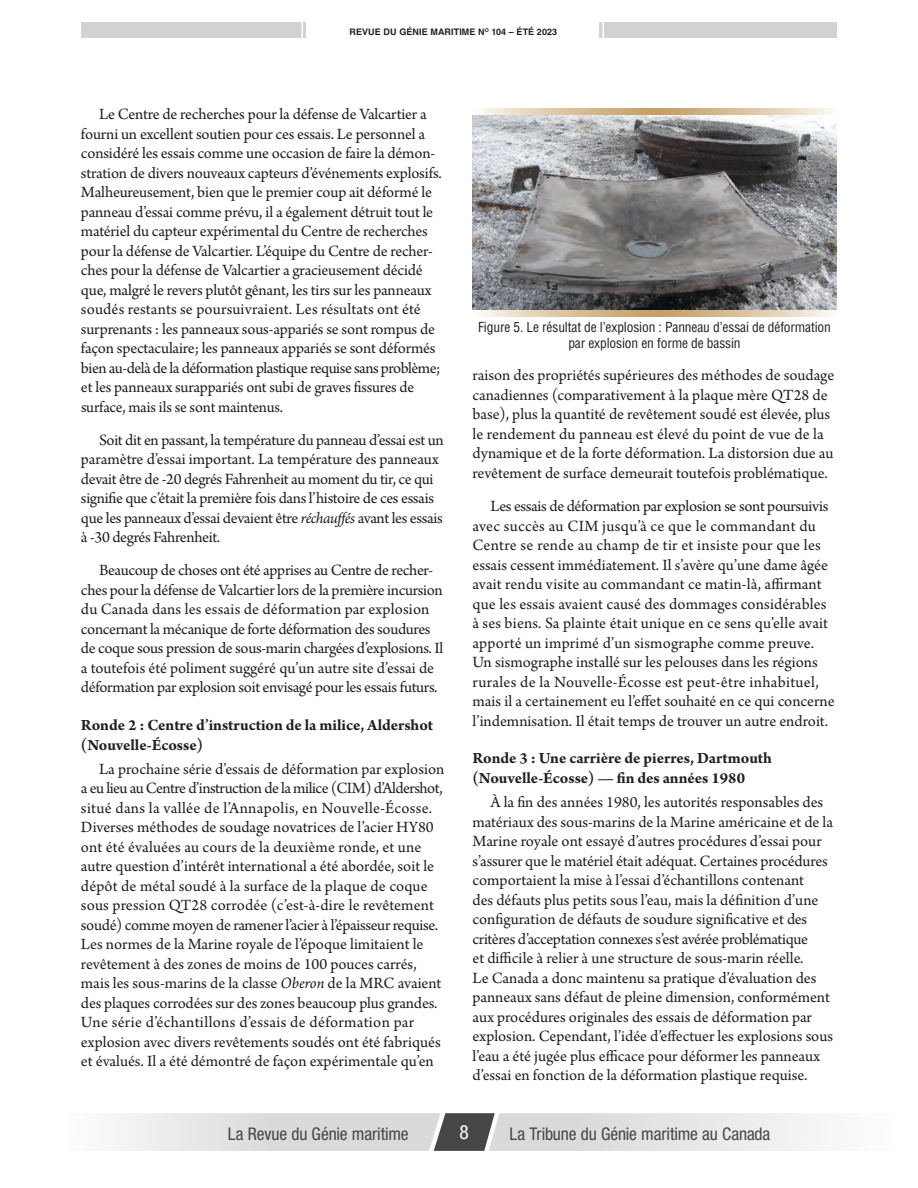
<style>
.page{position:relative;width:918px;height:1188px;background:#fff}
.page>*{position:absolute;margin:0;border:0;box-sizing:border-box;transform-origin:0 0}
.t1{font:condensed 19.5px "Helvetica Neue LT Std";color:#fff}
.t2{font:condensed 17.55px "Helvetica Neue LT Std";letter-spacing:-.01em;color:#454647}
.Body{font:16.5px/19.5px "Arno Pro";letter-spacing:-.005em;color:#231f20}
.t3{font:700 16.5px/19.8px "Arno Pro";letter-spacing:-.005em;color:#231f20}
.Photo_Caption{font:condensed 13.5px/16.2px "Helvetica LT Std";letter-spacing:-.01em;color:#231f20;text-align:center}
.t4{font:700 9px "Helvetica LT Std";letter-spacing:.01em;color:#231f20}
.s1{font-style:italic}
</style>
<div class="page">
<div style="left:81px;top:23px;width:225px;height:15px;background:#d1d2d4"></div>
<div style="left:599px;top:23px;width:238px;height:15px;background:#d1d2d4"></div>
<svg style="left:302px;top:23px;width:1px;height:15px"></svg>
<hr style="left:602px;top:16px;width:2px;height:29px;background:#fff">
<svg style="left:119px;top:1113px;width:696px;height:38px;background:#d7d7d7"></svg>
<svg style="left:472px;top:108px;width:365px;height:208px;background:#d5c0a2"></svg>
<img style="left:472px;top:115px;width:365px;height:194px">
<p class="t4" style="left:350px;top:26px;width:209px">REVUE DU GÉNIE MARITIME N<sup>O</sup> 104 – ÉTÉ 2023</p>
<p class="Body" style="left:81px;top:105px;width:362px;text-indent:18px">Le Centre de recherches pour la défense de Valcartier a fourni un excellent soutien pour ces essais. Le personnel a considéré les essais comme une occasion de faire la démon&shy;stration de divers nouveaux capteurs d’événements explosifs.<br>Malheureusement, bien que le premier coup ait déformé le panneau d’essai comme prévu, il a également détruit tout le matériel du capteur expérimental du Centre de recherches pour la défense de Valcartier. L’équipe du Centre de recher&shy;ches pour la défense de Valcartier a gracieusement décidé que, malgré le revers plutôt gênant, les tirs sur les panneaux soudés restants se poursuivraient. Les résultats ont été surprenants : les panneaux sous-appariés se sont rompus de façon spectaculaire; les panneaux appariés se sont déformés bien au-delà de la déformation plastique requise sans problème; et les panneaux surappariés ont subi de graves fissures de surface, mais ils se sont maintenus.</p>
<p class="Body" style="left:81px;top:431px;width:364px;text-indent:18px">Soit dit en passant, la température du panneau d’essai est un paramètre d’essai important. La température des panneaux devait être de -20 degrés Fahrenheit au moment du tir, ce qui signifie que c’était la première fois dans l’histoire de ces essais que les panneaux d’essai devaient être <span class="s1">réchauffés</span> avant les essais à -30 degrés Fahrenheit.</p>
<p class="Body" style="left:81px;top:561px;width:364px;text-indent:18px">Beaucoup de choses ont été apprises au Centre de recher&shy;ches pour la défense de Valcartier lors de la première incursion du Canada dans les essais de déformation par explosion concernant la mécanique de forte déformation des soudures de coque sous pression de sous-marin chargées d’explosions. Il a toutefois été poliment suggéré qu’un autre site d’essai de déformation par explosion soit envisagé pour les essais futurs.</p>
<h3 class="t3" style="left:81px;top:716px;width:354px">Ronde 2 : Centre d’instruction de la milice, Aldershot (Nouvelle-Écosse)</h3>
<p class="Body" style="left:81px;top:760px;width:365px;text-indent:18px">La prochaine série d’essais de déformation par explosion a eu lieu au Centre d’instruction de la milice (CIM) d’Aldershot, situé dans la vallée de l’Annapolis, en Nouvelle-Écosse.<br>Diverses méthodes de soudage novatrices de l’acier HY80 ont été évaluées au cours de la deuxième ronde, et une autre question d’intérêt international a été abordée, soit le dépôt de métal soudé à la surface de la plaque de coque sous pression QT28 corrodée (c’est-à-dire le revêtement soudé) comme moyen de ramener l’acier à l’épaisseur requise.<br>Les normes de la Marine royale de l’époque limitaient le revêtement à des zones de moins de 100 pouces carrés, mais les sous-marins de la classe <span class="s1">Oberon</span> de la MRC avaient des plaques corrodées sur des zones beaucoup plus grandes.<br>Une série d’échantillons d’essais de déformation par explosion avec divers revêtements soudés ont été fabriqués et évalués. Il a été démontré de façon expérimentale qu’en</p>
<p class="Photo_Caption" style="left:478px;top:318px;width:354px">Figure 5. Le résultat de l’explosion : Panneau d’essai de déformation par explosion en forme de bassin</p>
<p class="Body" style="left:472px;top:367px;width:363px">raison des propriétés supérieures des méthodes de soudage canadiennes (comparativement à la plaque mère QT28 de base), plus la quantité de revêtement soudé est élevée, plus le rendement du panneau est élevé du point de vue de la dynamique et de la forte déformation. La distorsion due au revêtement de surface demeurait toutefois problématique.</p>
<p class="Body" style="left:472px;top:497px;width:364px;text-indent:18px">Les essais de déformation par explosion se sont poursuivis avec succès au CIM jusqu’à ce que le commandant du Centre se rende au champ de tir et insiste pour que les essais cessent immédiatement. Il s’avère qu’une dame âgée avait rendu visite au commandant ce matin-là, affirmant que les essais avaient causé des dommages considérables à ses biens. Sa plainte était unique en ce sens qu’elle avait apporté un imprimé d’un sismographe comme preuve.<br>Un sismographe installé sur les pelouses dans les régions rurales de la Nouvelle-Écosse est peut-être inhabituel, mais il a certainement eu l’effet souhaité en ce qui concerne l’indemnisation. Il était temps de trouver un autre endroit.</p>
<h3 class="t3" style="left:472px;top:749px;width:301px">Ronde 3 : Une carrière de pierres, Dartmouth (Nouvelle-Écosse) — fin des années 1980</h3>
<p class="Body" style="left:472px;top:793px;width:362px;text-indent:18px">À la fin des années 1980, les autorités responsables des matériaux des sous-marins de la Marine américaine et de la Marine royale ont essayé d’autres procédures d’essai pour s’assurer que le matériel était adéquat. Certaines procédures comportaient la mise à l’essai d’échantillons contenant<br>des défauts plus petits sous l’eau, mais la définition d’une configuration de défauts de soudure significative et des critères d’acceptation connexes s’est avérée problématique<br>et difficile à relier à une structure de sous-marin réelle.<br>Le Canada a donc maintenu sa pratique d’évaluation des panneaux sans défaut de pleine dimension, conformément aux procédures originales des essais de déformation par explosion. Cependant, l’idée d’effectuer les explosions sous l’eau a été jugée plus efficace pour déformer les panneaux d’essai en fonction de la déformation plastique requise.</p>
<p class="t2" style="left:228px;top:1124px;width:182px">La Revue du Génie maritime</p>
<p class="t1" style="left:460px;top:1121px;width:11px">8</p>
<p class="t2" style="left:510px;top:1123px;width:262px">La Tribune du Génie maritime au Canada</p>
</div>
